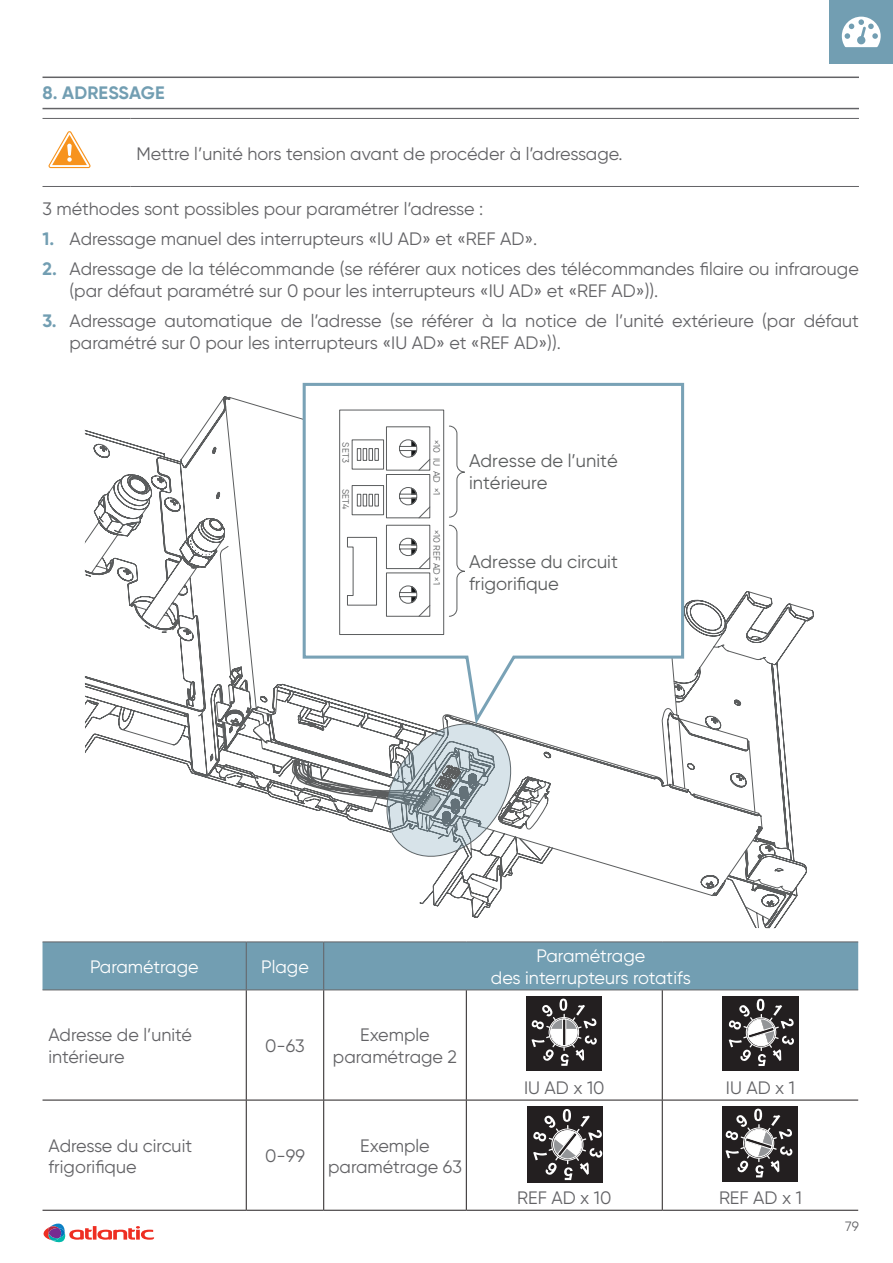
<style>
.page{position:relative;width:893px;height:1263px;background:#fff}
.page>*{position:absolute;margin:0;border:0;box-sizing:border-box;transform-origin:0 0}
.t1{font:18.3px/22px "Gilroy";color:#5b5d5e}
.t2{font:18px/21.6px "Gilroy";color:#636366}
.t3{font:18px/21.6px "Gilroy";color:#fff;text-align:center}
.t4{font:700 18px "Gilroy";letter-spacing:.01em;color:#729eb2}
.t5{font:13.5px "Gilroy";color:#636366}
.t6{font:9.15px "Gilroy";color:#5b5d5e}
.s1{font-weight:700;color:#729eb2}
</style>
<div class="page">
<div style="left:829px;top:0;width:64px;height:64px;background:#729eb2"></div>
<svg style="left:43px;top:1223px;width:111px;height:20px"></svg>
<svg style="left:842px;top:17px;width:39px;height:30px"></svg>
<hr style="left:43px;top:77px;width:816px;height:1px;background:#636366">
<hr style="left:43px;top:108px;width:816px;height:1px;background:#636366">
<hr style="left:43px;top:118px;width:88px;height:1px;background:#636366">
<hr style="left:131px;top:118px;width:728px;height:1px;background:#636366">
<hr style="left:43px;top:186px;width:88px;height:1px;background:#636366">
<hr style="left:131px;top:186px;width:728px;height:1px;background:#636366">
<svg style="left:49px;top:131px;width:42px;height:37px"></svg>
<svg style="left:86px;top:396px;width:728px;height:531px"></svg>
<svg style="left:224px;top:396px;width:551px;height:314px"></svg>
<svg style="left:290px;top:715px;width:228px;height:150px"></svg>
<svg style="left:301px;top:382px;width:385px;height:346px"></svg>
<svg style="left:339px;top:409px;width:126px;height:226px"></svg>
<div style="left:43px;top:942px;width:815px;height:47px;background:#729eb2"></div>
<hr style="left:43px;top:941px;width:203px;height:1px;background:#636366">
<hr style="left:246px;top:941px;width:78px;height:1px;background:#636366">
<hr style="left:246px;top:942px;width:1px;height:47px;background:#636366">
<hr style="left:324px;top:941px;width:142px;height:1px;background:#636366">
<hr style="left:323px;top:942px;width:1px;height:47px;background:#636366">
<hr style="left:466px;top:941px;width:196px;height:1px;background:#636366">
<hr style="left:662px;top:941px;width:196px;height:1px;background:#636366">
<hr style="left:43px;top:989px;width:203px;height:1px;background:#636366">
<hr style="left:246px;top:989px;width:78px;height:1px;background:#636366">
<hr style="left:324px;top:989px;width:142px;height:1px;background:#636366">
<hr style="left:466px;top:989px;width:196px;height:1px;background:#636366">
<hr style="left:662px;top:989px;width:196px;height:1px;background:#636366">
<hr style="left:246px;top:990px;width:1px;height:110px;background:#231f20">
<hr style="left:323px;top:990px;width:1px;height:110px;background:#231f20">
<hr style="left:466px;top:990px;width:1px;height:110px;background:#231f20">
<hr style="left:662px;top:990px;width:1px;height:110px;background:#231f20">
<hr style="left:43px;top:1100px;width:203px;height:1px;background:#231f20">
<hr style="left:246px;top:1100px;width:78px;height:1px;background:#231f20">
<hr style="left:246px;top:1100px;width:1px;height:110px;background:#231f20">
<hr style="left:324px;top:1100px;width:142px;height:1px;background:#231f20">
<hr style="left:323px;top:1100px;width:1px;height:110px;background:#231f20">
<hr style="left:466px;top:1100px;width:196px;height:1px;background:#231f20">
<hr style="left:466px;top:1100px;width:1px;height:110px;background:#231f20">
<hr style="left:662px;top:1100px;width:196px;height:1px;background:#231f20">
<hr style="left:662px;top:1100px;width:1px;height:110px;background:#231f20">
<hr style="left:43px;top:1210px;width:203px;height:1px;background:#231f20">
<hr style="left:246px;top:1210px;width:78px;height:1px;background:#231f20">
<hr style="left:324px;top:1210px;width:142px;height:1px;background:#231f20">
<hr style="left:466px;top:1210px;width:196px;height:1px;background:#231f20">
<hr style="left:662px;top:1210px;width:196px;height:1px;background:#231f20">
<div style="left:526px;top:996px;width:76px;height:74px;background:#231f20"></div>
<svg style="left:531px;top:998px;width:66px;height:68px"></svg>
<div style="left:723px;top:996px;width:76px;height:74px;background:#231f20"></div>
<svg style="left:729px;top:999px;width:65px;height:67px"></svg>
<div style="left:527px;top:1106px;width:76px;height:76px;background:#231f20"></div>
<svg style="left:533px;top:1109px;width:69px;height:71px"></svg>
<div style="left:722px;top:1106px;width:75px;height:76px;background:#231f20"></div>
<svg style="left:725px;top:1108px;width:67px;height:69px"></svg>
<p class="t4" style="left:43px;top:82px;width:124px">8. ADRESSAGE</p>
<p class="t2" style="left:137px;top:142px;width:488px">Mettre l’unité hors tension avant de procéder à l’adressage.</p>
<p class="t2" style="left:43px;top:198px;width:442px">3 méthodes sont possibles pour paramétrer l’adresse :</p>
<p class="t2" style="left:43px;top:228px;width:496px"><span class="s1">1.</span> Adressage manuel des interrupteurs «IU AD» et «REF AD».</p>
<p class="t2" style="left:70px;top:258px;width:791px;text-indent:-27px"><span class="s1">2.</span> Adressage de la télécommande (se référer aux notices des télécommandes filaire ou infrarouge (par défaut paramétré sur 0 pour les interrupteurs «IU AD» et «REF AD»)).</p>
<p class="t2" style="left:70px;top:310px;width:791px;text-indent:-27px"><span class="s1">3.</span> Adressage automatique de l’adresse (se référer à la notice de l’unité extérieure (par défaut paramétré sur 0 pour les interrupteurs «IU AD» et «REF AD»)).</p>
<p class="t6" style="left:351px;top:442px;width:21px;rotate:90deg">SET3</p>
<p class="t6" style="left:442px;top:440px;width:56px;rotate:90deg">×10 IU AD ×1</p>
<p class="t6" style="left:442px;top:530px;width:57px;rotate:90deg">×10 REF AD ×1</p>
<p class="t6" style="left:351px;top:488px;width:22px;rotate:90deg">SET4</p>
<p class="t1" style="left:469px;top:449px;width:150px">Adresse de l’unité intérieure</p>
<p class="t1" style="left:469px;top:550px;width:150px">Adresse du circuit frigorifique</p>
<p class="t3" style="left:90px;top:956px;width:110px">Paramétrage</p>
<p class="t3" style="left:261px;top:956px;width:49px">Plage</p>
<p class="t3" style="left:491px;top:945px;width:201px">Paramétrage<br>des interrupteurs rotatifs</p>
<p class="t2" style="left:48px;top:1024px;width:145px">Adresse de l’unité intérieure</p>
<p class="t2" style="left:265px;top:1035px;width:41px">0-63</p>
<p class="t2" style="left:333px;top:1024px;width:126px;text-align:center">Exemple paramétrage 2</p>
<p class="t2" style="left:49px;top:1134px;width:145px">Adresse du circuit frigorifique</p>
<p class="t2" style="left:265px;top:1145px;width:41px">0-99</p>
<p class="t2" style="left:328px;top:1134px;width:135px;text-align:center">Exemple paramétrage 63</p>
<p class="t2" style="left:524px;top:1077px;width:82px">IU AD x 10</p>
<p class="t2" style="left:726px;top:1077px;width:71px">IU AD x 1</p>
<p class="t2" style="left:517px;top:1187px;width:96px">REF AD x 10</p>
<p class="t2" style="left:719px;top:1187px;width:84px">REF AD x 1</p>
<p class="t5" style="left:845px;top:1218px;width:15px">79</p>
</div>
